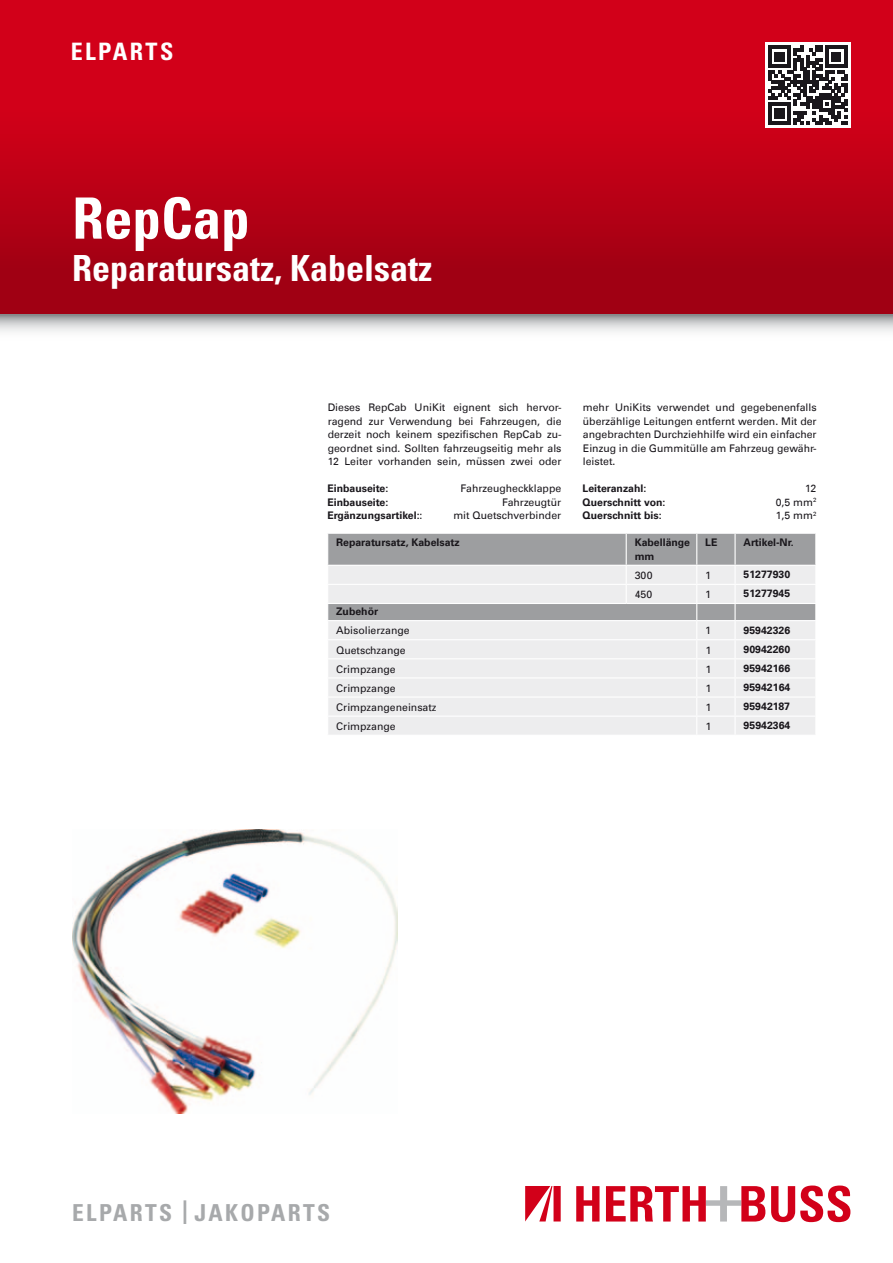
<style>
.page{position:relative;width:893px;height:1263px;background:#fff}
.page>*{position:absolute;margin:0;border:0;box-sizing:border-box;transform-origin:0 0}
.t1{font:700 condensed 57px "Univers";color:#fff}
.t2{font:700 condensed 36px "Univers";color:#fff}
.t3{font:700 condensed 24px "Univers";letter-spacing:.1em;color:#fff}
.t4{font:700 condensed 23.4px "Univers";letter-spacing:.1em;color:#a7a9ab}
.t5{font:10.5px/13.5px "Univers Com 55 Roman";color:#1a171c;text-align:justify}
.t6{font:700 10.5px/13.5px "Univers Com 65";color:#1a171c}
.t7{font:10.5px "Univers";color:#1a171c}
.s1{font-family:"Univers Com 55 Roman";font-weight:400}
.s2{font-size:32.7px}
</style>
<div class="page">
<div style="left:0;top:0;width:893px;height:315px;background:linear-gradient(to bottom,#df011b,#9e0012)"></div>
<svg style="left:0;top:315px;width:893px;height:17px;background:#cbcccd"></svg>
<svg style="left:576px;top:1186px;width:23px;height:35px"></svg>
<svg style="left:606px;top:1186px;width:159px;height:35px"></svg>
<svg style="left:771px;top:1185px;width:79px;height:37px"></svg>
<svg style="left:525px;top:1186px;width:36px;height:35px"></svg>
<svg style="left:765px;top:43px;width:85px;height:85px"></svg>
<svg style="left:768px;top:46px;width:79px;height:78px"></svg>
<img style="left:72px;top:830px;width:326px;height:284px">
<svg style="left:328px;top:533px;width:488px;height:202px;background:#dbdcdd"></svg>
<h3 class="t3" style="left:71px;top:37px;width:104px">ELPARTS</h3>
<h1 class="t1" style="left:72px;top:183px;width:179px">RepCap</h1>
<h2 class="t2" style="left:72px;top:246px;width:361px">Reparatursatz, Kabelsatz</h2>
<p class="t5" style="left:328px;top:401px;width:235px">Dieses RepCab UniKit eignent sich hervor&shy;ragend zur Verwendung bei Fahrzeugen, die derzeit noch keinem spezifischen RepCab zu&shy;geordnet sind. Sollten fahrzeugseitig mehr als 12 Leiter vorhanden sein, müssen zwei oder</p>
<p class="t5" style="left:583px;top:401px;width:235px">mehr UniKits verwendet und gegebenenfalls überzählige Leitungen entfernt werden. Mit der angebrachten Durchziehhilfe wird ein einfacher Einzug in die Gummitülle am Fahrzeug gewähr&shy;leistet.</p>
<p class="t6" style="left:327px;top:482px;width:62px">Einbauseite:</p>
<p class="t5" style="left:461px;top:482px;width:102px">Fahrzeugheckklappe</p>
<p class="t6" style="left:327px;top:495px;width:62px">Einbauseite:</p>
<p class="t5" style="left:502px;top:495px;width:61px">Fahrzeugtür</p>
<p class="t6" style="left:327px;top:509px;width:97px">Ergänzungsartikel:<span class="s1">:</span></p>
<p class="t5" style="left:453px;top:509px;width:109px">mit Quetschverbinder</p>
<p class="t6" style="left:583px;top:482px;width:65px">Leiteranzahl:</p>
<p class="t5" style="left:805px;top:482px;width:13px">12</p>
<p class="t6" style="left:583px;top:495px;width:84px">Querschnitt von:</p>
<p class="t5" style="left:776px;top:495px;width:42px">0,5 mm<sup>2</sup></p>
<p class="t6" style="left:583px;top:509px;width:81px">Querschnitt bis:</p>
<p class="t5" style="left:776px;top:509px;width:42px">1,5 mm<sup>2</sup></p>
<p class="t6" style="left:336px;top:536px;width:125px">Reparatursatz, Kabelsatz</p>
<p class="t6" style="left:635px;top:536px;width:57px">Kabellänge mm</p>
<p class="t6" style="left:705px;top:536px;width:14px">LE</p>
<p class="t6" style="left:744px;top:536px;width:52px">Artikel-Nr.</p>
<p class="t7" style="left:635px;top:569px;width:19px">300</p>
<p class="t7" style="left:705px;top:569px;width:7px">1</p>
<p class="t6" style="left:744px;top:568px;width:48px">51277930</p>
<p class="t7" style="left:635px;top:588px;width:19px">450</p>
<p class="t7" style="left:705px;top:588px;width:7px">1</p>
<p class="t6" style="left:744px;top:587px;width:48px">51277945</p>
<p class="t6" style="left:336px;top:605px;width:43px">Zubehör</p>
<p class="t7" style="left:336px;top:624px;width:75px">Abisolierzange</p>
<p class="t7" style="left:705px;top:624px;width:7px">1</p>
<p class="t6" style="left:744px;top:623px;width:48px">95942326</p>
<p class="t7" style="left:336px;top:643px;width:71px">Quetschzange</p>
<p class="t7" style="left:705px;top:643px;width:7px">1</p>
<p class="t6" style="left:744px;top:642px;width:48px">90942260</p>
<p class="t7" style="left:336px;top:662px;width:61px">Crimpzange</p>
<p class="t7" style="left:705px;top:662px;width:7px">1</p>
<p class="t6" style="left:744px;top:661px;width:48px">95942166</p>
<p class="t7" style="left:336px;top:681px;width:61px">Crimpzange</p>
<p class="t7" style="left:705px;top:681px;width:7px">1</p>
<p class="t6" style="left:744px;top:680px;width:48px">95942164</p>
<p class="t7" style="left:336px;top:700px;width:102px">Crimpzangeneinsatz</p>
<p class="t7" style="left:705px;top:700px;width:7px">1</p>
<p class="t6" style="left:744px;top:699px;width:48px">95942187</p>
<p class="t7" style="left:336px;top:720px;width:61px">Crimpzange</p>
<p class="t7" style="left:705px;top:720px;width:7px">1</p>
<p class="t6" style="left:744px;top:719px;width:48px">95942364</p>
<h3 class="t4" style="left:72px;top:1198px;width:29px">Elparts</h3>
<h3 class="t4" style="left:182px;top:1198px;width:91px"><span class="s2">|</span> Jakoparts</h3>
</div>
